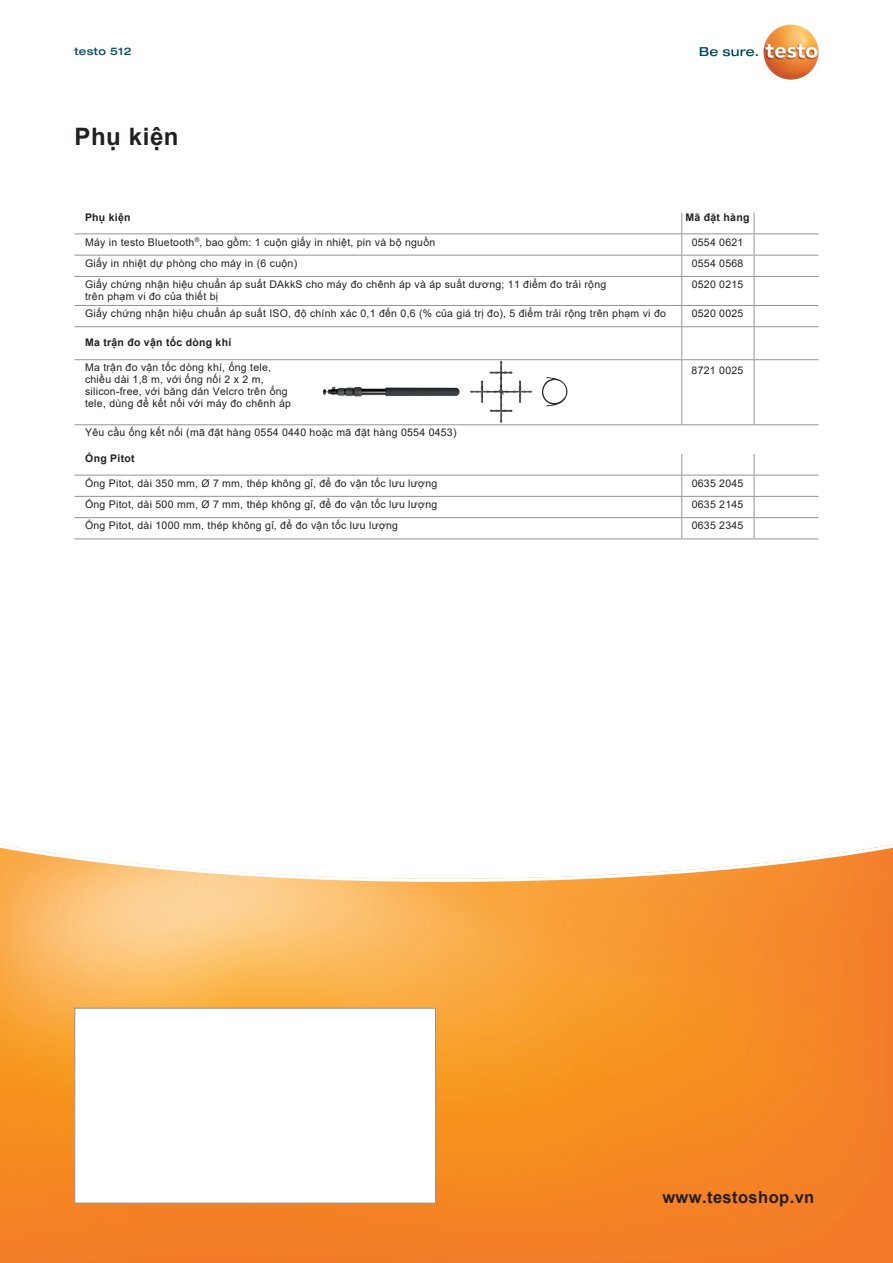
<style>
.page{position:relative;width:893px;height:1263px;background:#fff}
.page>*{position:absolute;margin:0;border:0;box-sizing:border-box;transform-origin:0 0}
.t1{font:700 24px "Arial";letter-spacing:.025em;color:#231f20}
.t2{font:700 16.5px "Arial";letter-spacing:.025em;color:#231f20}
.t3{font:10.5px/12px "Arial";letter-spacing:.025em;color:#231f20}
.t4{font:700 10.5px "Arial";letter-spacing:.025em;color:#231f20}
.t5{font:500 expanded 10.5px "Helvetica Neue LTW1 G";letter-spacing:.025em;color:#074f64}
</style>
<div class="page">
<svg style="left:700px;top:47px;width:58px;height:9px"></svg>
<img style="left:763px;top:24px;width:56px;height:56px;border-radius:28px">
<svg style="left:0;top:844px;width:893px;height:419px;background:#f79e46"></svg>
<div style="left:74px;top:1008px;width:362px;height:195px;background:#fff;border:1px solid #939598"></div>
<hr style="left:74px;top:233px;width:608px;height:1px;background:#939598">
<hr style="left:682px;top:233px;width:72px;height:1px;background:#939598">
<hr style="left:754px;top:233px;width:65px;height:1px;background:#939598">
<hr style="left:74px;top:255px;width:608px;height:1px;background:#939598">
<hr style="left:682px;top:255px;width:72px;height:1px;background:#939598">
<hr style="left:754px;top:255px;width:65px;height:1px;background:#939598">
<hr style="left:74px;top:276px;width:608px;height:1px;background:#939598">
<hr style="left:682px;top:276px;width:72px;height:1px;background:#939598">
<hr style="left:754px;top:276px;width:65px;height:1px;background:#939598">
<hr style="left:74px;top:305px;width:608px;height:1px;background:#939598">
<hr style="left:682px;top:305px;width:72px;height:1px;background:#939598">
<hr style="left:754px;top:305px;width:65px;height:1px;background:#939598">
<hr style="left:74px;top:326px;width:608px;height:1px;background:#939598">
<hr style="left:682px;top:326px;width:72px;height:1px;background:#939598">
<hr style="left:754px;top:326px;width:65px;height:1px;background:#939598">
<hr style="left:74px;top:359px;width:608px;height:1px;background:#939598">
<hr style="left:682px;top:359px;width:72px;height:1px;background:#939598">
<hr style="left:754px;top:359px;width:65px;height:1px;background:#939598">
<hr style="left:74px;top:475px;width:608px;height:1px;background:#939598">
<hr style="left:682px;top:475px;width:72px;height:1px;background:#939598">
<hr style="left:754px;top:475px;width:65px;height:1px;background:#939598">
<hr style="left:74px;top:496px;width:608px;height:1px;background:#939598">
<hr style="left:682px;top:496px;width:72px;height:1px;background:#939598">
<hr style="left:754px;top:496px;width:65px;height:1px;background:#939598">
<hr style="left:74px;top:517px;width:608px;height:1px;background:#939598">
<hr style="left:682px;top:517px;width:72px;height:1px;background:#939598">
<hr style="left:754px;top:517px;width:65px;height:1px;background:#939598">
<hr style="left:74px;top:538px;width:608px;height:1px;background:#939598">
<hr style="left:682px;top:538px;width:72px;height:1px;background:#939598">
<hr style="left:754px;top:538px;width:65px;height:1px;background:#939598">
<svg style="left:681px;top:213px;width:1px;height:146px"></svg>
<svg style="left:754px;top:213px;width:1px;height:146px"></svg>
<hr style="left:681px;top:360px;width:1px;height:64px;background:#939598">
<hr style="left:754px;top:360px;width:1px;height:64px;background:#939598">
<svg style="left:681px;top:454px;width:1px;height:84px"></svg>
<svg style="left:754px;top:454px;width:1px;height:84px"></svg>
<hr style="left:74px;top:424px;width:608px;height:1px;background:#939598">
<hr style="left:682px;top:424px;width:72px;height:1px;background:#939598">
<hr style="left:754px;top:424px;width:65px;height:1px;background:#939598">
<img style="left:486px;top:360px;width:15px;height:31px">
<img style="left:323px;top:387px;width:28px;height:9px">
<p class="t5" style="left:74px;top:44px;width:59px">testo 512</p>
<h1 class="t1" style="left:74px;top:120px;width:106px">Phụ kiện</h1>
<p class="t4" style="left:85px;top:209px;width:47px">Phụ kiện</p>
<p class="t4" style="left:686px;top:209px;width:65px">Mã đặt hàng</p>
<p class="t3" style="left:85px;top:236px;width:352px">Máy in testo Bluetooth<sup>®</sup>, bao gồm: 1 cuộn giấy in nhiệt, pin và bộ nguồn</p>
<p class="t3" style="left:692px;top:236px;width:53px">0554 0621</p>
<p class="t3" style="left:85px;top:257px;width:214px">Giấy in nhiệt dự phòng cho máy in (6 cuộn)</p>
<p class="t3" style="left:692px;top:257px;width:53px">0554 0568</p>
<p class="t3" style="left:85px;top:278px;width:523px">Giấy chứng nhận hiệu chuẩn áp suất DAkkS cho máy đo chênh áp và áp suất dương; 11 điểm đo trải rộng trên phạm vi đo của thiết bị</p>
<p class="t3" style="left:692px;top:278px;width:53px">0520 0215</p>
<p class="t3" style="left:85px;top:307px;width:582px">Giấy chứng nhận hiệu chuẩn áp suất ISO, độ chính xác 0,1 đến 0,6 (% của giá trị đo), 5 điểm trải rộng trên phạm vi đo</p>
<p class="t3" style="left:692px;top:307px;width:53px">0520 0025</p>
<p class="t4" style="left:85px;top:335px;width:148px">Ma trận đo vận tốc dòng khí</p>
<p class="t3" style="left:85px;top:362px;width:207px">Ma trận đo vận tốc dòng khí, ống tele, chiều dài 1,8 m, với ống nối 2 x 2 m, silicon-free, với băng dán Velcro trên ống tele, dùng để kết nối với máy đo chênh áp</p>
<p class="t3" style="left:85px;top:427px;width:373px">Yêu cầu ống kết nối (mã đặt hàng 0554 0440 hoặc mã đặt hàng 0554 0453)</p>
<p class="t4" style="left:85px;top:451px;width:51px">Ống Pitot</p>
<p class="t3" style="left:85px;top:477px;width:354px">Ống Pitot, dài 350 mm, Ø 7 mm, thép không gỉ, để đo vận tốc lưu lượng</p>
<p class="t3" style="left:692px;top:477px;width:53px">0635 2045</p>
<p class="t3" style="left:85px;top:498px;width:354px">Ống Pitot, dài 500 mm, Ø 7 mm, thép không gỉ, để đo vận tốc lưu lượng</p>
<p class="t3" style="left:692px;top:498px;width:53px">0635 2145</p>
<p class="t3" style="left:85px;top:520px;width:315px">Ống Pitot, dài 1000 mm, thép không gỉ, để đo vận tốc lưu lượng</p>
<p class="t3" style="left:692px;top:520px;width:53px">0635 2345</p>
<p class="t3" style="left:692px;top:364px;width:53px">8721 0025</p>
<h2 class="t2" style="left:662px;top:1186px;width:153px">www.testoshop.vn</h2>
</div>
